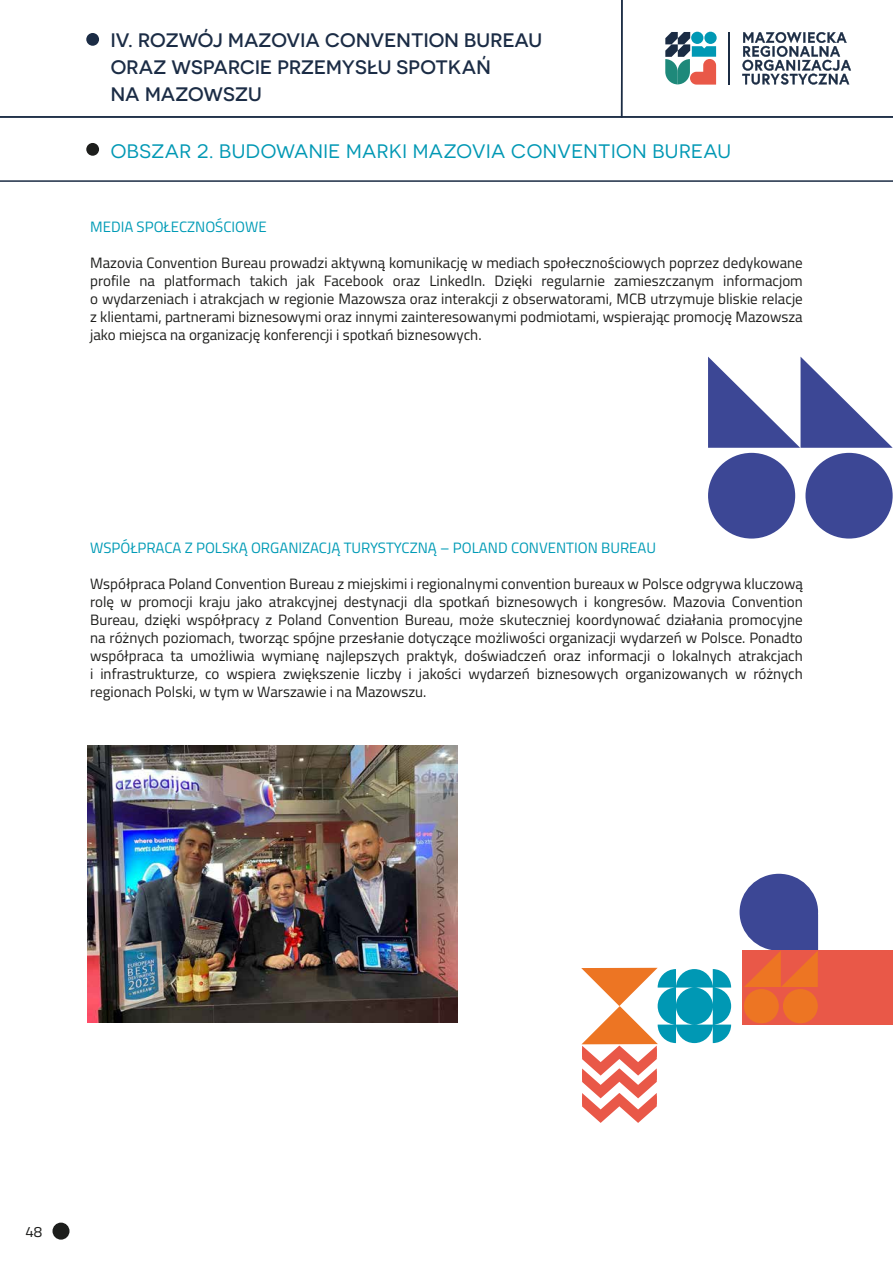
<style>
.page{position:relative;width:893px;height:1263px;background:#fff}
.page>*{position:absolute;margin:0;border:0;box-sizing:border-box;transform-origin:0 0}
.t1{font:500 19.5px/27px "Novecentosanswide";letter-spacing:.01em;color:#1b2c45}
.t2{font:19.5px "Novecentosanswide";letter-spacing:.025em;color:#0098b4}
.t3{font:15px/18px "Titillium Web";color:#1e1e1c;text-align:justify}
.t4{font:15px "Titillium Web";color:#009bb6}
</style>
<div class="page">
<div style="left:86px;top:143px;width:13px;height:13px;background:#1d1e1c;border-radius:50%"></div>
<hr style="left:0;top:180px;width:893px;height:2px;background:#1b2c44">
<svg style="left:665px;top:32px;width:51px;height:53px"></svg>
<svg style="left:742px;top:32px;width:109px;height:53px"></svg>
<hr style="left:728px;top:32px;width:2px;height:52px;background:#1b2c44">
<div style="left:86px;top:33px;width:13px;height:13px;background:#1b2c45;border-radius:50%"></div>
<hr style="left:0;top:116px;width:893px;height:2px;background:#1b2c44">
<hr style="left:621px;top:0;width:2px;height:117px;background:#1b2c44">
<div style="left:53px;top:1222px;width:17px;height:17px;background:#1d1e1c;border-radius:50%"></div>
<img style="left:88px;top:745px;width:370px;height:278px">
<div style="left:805px;top:453px;width:88px;height:86px;background:#3c4795;border-radius:50%"></div>
<div style="left:708px;top:453px;width:87px;height:86px;background:#3c4795;border-radius:50%"></div>
<svg style="left:708px;top:357px;width:185px;height:91px"></svg>
<div style="left:742px;top:950px;width:151px;height:74px;background:#e95848"></div>
<div style="left:744px;top:989px;width:35px;height:34px;background:#ed7523;border-radius:50%"></div>
<div style="left:783px;top:989px;width:35px;height:34px;background:#ed7523;border-radius:50%"></div>
<svg style="left:740px;top:874px;width:78px;height:113px"></svg>
<svg style="left:581px;top:968px;width:150px;height:155px"></svg>
<h1 class="t1" style="left:111px;top:26px;width:433px">IV. ROZWÓJ MAZOVIA CONVENTION BUREAU<br>ORAZ WSPARCIE PRZEMYSŁU SPOTKAŃ<br>NA MAZOWSZU</h1>
<h1 class="t2" style="left:111px;top:139px;width:622px">OBSZAR 2. BUDOWANIE MARKI MAZOVIA CONVENTION BUREAU</h1>
<p class="t4" style="left:90px;top:215px;width:178px">MEDIA SPOŁECZNOŚCIOWE</p>
<p class="t3" style="left:90px;top:252px;width:714px">Mazovia Convention Bureau prowadzi aktywną komunikację w mediach społecznościowych poprzez dedykowane profile na platformach takich jak Facebook oraz LinkedIn. Dzięki regularnie zamieszczanym informacjom o wydarzeniach i atrakcjach w regionie Mazowsza oraz interakcji z obserwatorami, MCB utrzymuje bliskie relacje z klientami, partnerami biznesowymi oraz innymi zainteresowanymi podmiotami, wspierając promocję Mazowsza jako miejsca na organizację konferencji i spotkań biznesowych.</p>
<p class="t4" style="left:90px;top:537px;width:567px">WSPÓŁPRACA Z POLSKĄ ORGANIZACJĄ TURYSTYCZNĄ – POLAND CONVENTION BUREAU</p>
<p class="t3" style="left:90px;top:574px;width:714px">Współpraca Poland Convention Bureau z miejskimi i regionalnymi convention bureaux w Polsce odgrywa kluczową rolę w promocji kraju jako atrakcyjnej destynacji dla spotkań biznesowych i kongresów. Mazovia Convention Bureau, dzięki współpracy z Poland Convention Bureau, może skuteczniej koordynować działania promocyjne na różnych poziomach, tworząc spójne przesłanie dotyczące możliwości organizacji wydarzeń w Polsce. Ponadto współpraca ta umożliwia wymianę najlepszych praktyk, doświadczeń oraz informacji o lokalnych atrakcjach i infrastrukturze, co wspiera zwiększenie liczby i jakości wydarzeń biznesowych organizowanych w różnych regionach Polski, w tym w Warszawie i na Mazowszu.</p>
<p class="t3" style="left:25px;top:1222px;width:18px">48</p>
</div>
